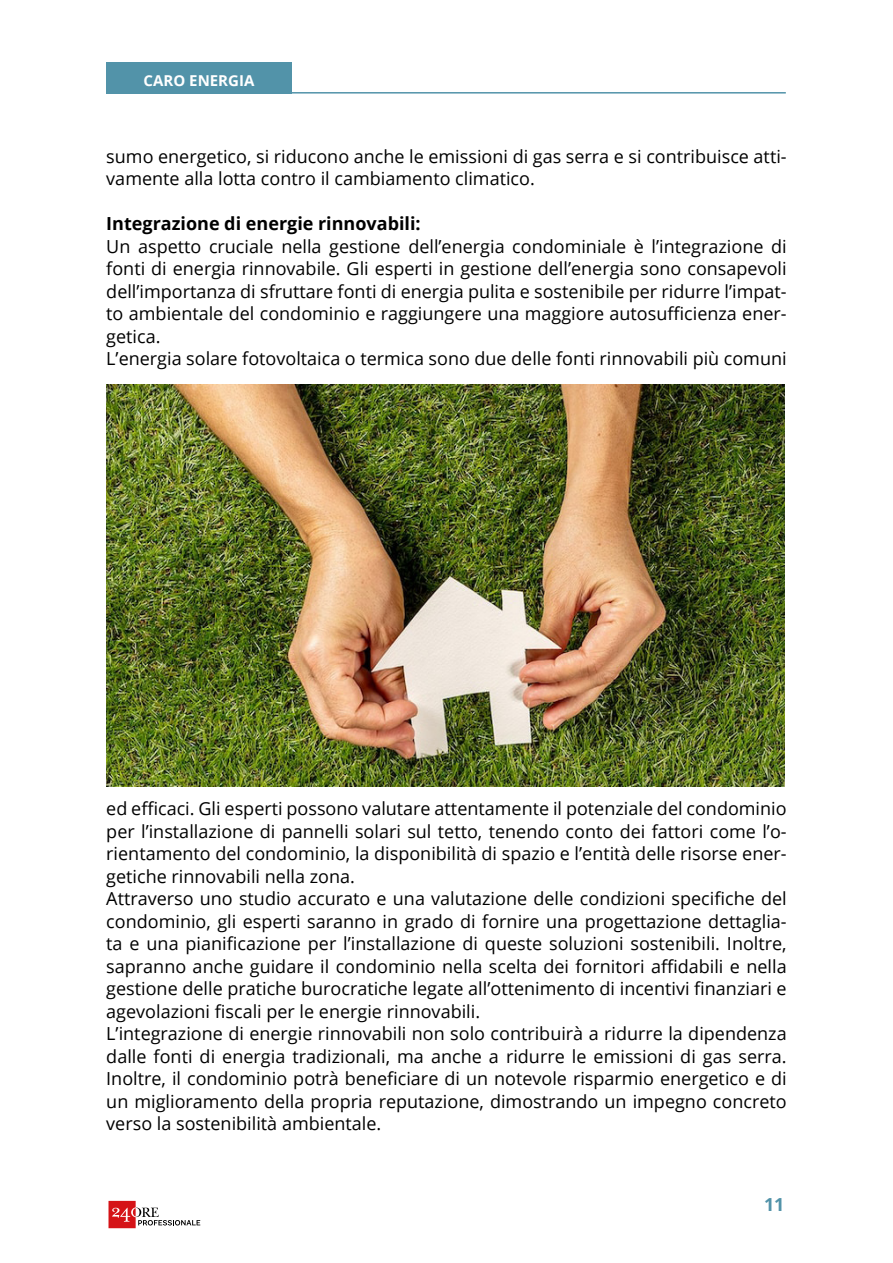
<style>
.page{position:relative;width:893px;height:1263px;background:#fff}
.page>*{position:absolute;margin:0;border:0;box-sizing:border-box;transform-origin:0 0}
.t1{font:18px/22.5px "Open Sans";color:#000}
.t2{font:700 18px "Open Sans";color:#000}
.t3{font:700 18px "Open Sans";color:#5293a9}
.t4{font:700 15px "Open Sans";color:#fff}
</style>
<div class="page">
<hr style="left:284px;top:92px;width:502px;height:2px;background:#5293a9">
<svg style="left:109px;top:1201px;width:91px;height:27px"></svg>
<div style="left:106px;top:63px;width:186px;height:31px;background:#5293a9"></div>
<img style="left:106px;top:384px;width:678px;height:403px">
<p class="t4" style="left:144px;top:70px;width:112px">CARO ENERGIA</p>
<p class="t1" style="left:106px;top:144px;width:682px">sumo energetico, si riducono anche le emissioni di gas serra e si contribuisce atti&shy;vamente alla lotta contro il cambiamento climatico.</p>
<p class="t2" style="left:106px;top:211px;width:316px">Integrazione di energie rinnovabili:</p>
<p class="t1" style="left:106px;top:234px;width:682px">Un aspetto cruciale nella gestione dell’energia condominiale è l’integrazione di fonti di energia rinnovabile. Gli esperti in gestione dell’energia sono consapevoli dell’importanza di sfruttare fonti di energia pulita e sostenibile per ridurre l’impat&shy;to ambientale del condominio e raggiungere una maggiore autosufficienza ener&shy;getica.<br>L’energia solare fotovoltaica o termica sono due delle fonti rinnovabili più comuni</p>
<p class="t1" style="left:106px;top:797px;width:682px">ed efficaci. Gli esperti possono valutare attentamente il potenziale del condominio per l’installazione di pannelli solari sul tetto, tenendo conto dei fattori come l’o&shy;rientamento del condominio, la disponibilità di spazio e l’entità delle risorse ener&shy;getiche rinnovabili nella zona.<br>Attraverso uno studio accurato e una valutazione delle condizioni specifiche del condominio, gli esperti saranno in grado di fornire una progettazione dettaglia&shy;ta e una pianificazione per l’installazione di queste soluzioni sostenibili. Inoltre, sapranno anche guidare il condominio nella scelta dei fornitori affidabili e nella gestione delle pratiche burocratiche legate all’ottenimento di incentivi finanziari e agevolazioni fiscali per le energie rinnovabili.<br>L’integrazione di energie rinnovabili non solo contribuirà a ridurre la dipendenza dalle fonti di energia tradizionali, ma anche a ridurre le emissioni di gas serra.<br>Inoltre, il condominio potrà beneficiare di un notevole risparmio energetico e di un miglioramento della propria reputazione, dimostrando un impegno concreto verso la sostenibilità ambientale.</p>
<p class="t3" style="left:764px;top:1191px;width:22px">11</p>
</div>
